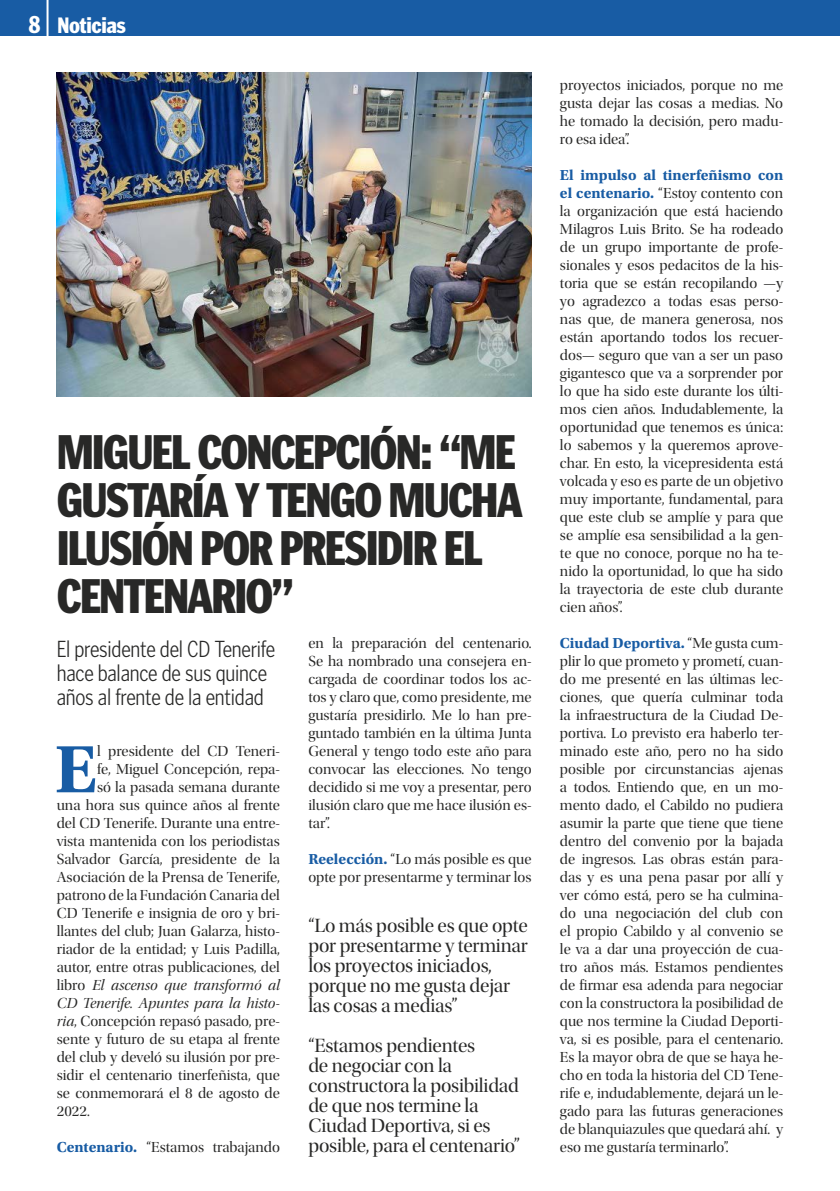
<style>
.page{position:relative;width:840px;height:1191px;background:#fff}
.page>*{position:absolute;margin:0;border:0;box-sizing:border-box;transform-origin:0 0}
.t1{font:700 70.4px "Utopia Std";color:#185ca4}
.t2{font:900 48px/48px "Poynter Gothic Text Cond";letter-spacing:-.04em;color:#282827}
.t3{font:300 24px/24px "Poynter Gothic Text Cond";letter-spacing:-.01em;color:#282827}
.t4{font:900 22px "Poynter Gothic Text Cond";letter-spacing:-.02em;color:#fff}
.t5{font:20px/20px "Utopia Std Disp";letter-spacing:-.01em;color:#282827}
.t6{font:15.2px/18px "Utopia Std Disp";color:#282827;text-align:justify}
.t7{font:15.2px/18px "Utopia Std Disp It";color:#282827}
.t8{font:700 15.2px "Utopia Std";color:#185ca4}
.s1{font-size:24px}
.s2{font-family:"Utopia Std";font-weight:700;color:#185ca4}
.s3{font-family:"Utopia Std Disp"}
.s4{font-family:"Utopia Std Disp It"}
.s5{font-family:"Utopia Std Disp";font-weight:400;color:#282827}
</style>
<div class="page">
<div style="left:0;top:0;width:839px;height:36px;background:#185ca4"></div>
<hr style="left:46px;top:0;width:2px;height:36px;background:#fff">
<img style="left:57px;top:72px;width:474px;height:324px">
<h3 class="t4" style="left:29px;top:13px;width:99px"><span class="s1">8</span> Noticias</h3>
<h2 class="t2" style="left:57px;top:428px;width:467px">MIGUEL CONCEPCIÓN: “ME<br>GUSTARÍA Y TENGO MUCHA<br>ILUSIÓN POR PRESIDIR EL<br>CENTENARIO”</h2>
<h3 class="t3" style="left:57px;top:636px;width:220px">El presidente del CD Tenerife hace balance de sus quince años al frente de la entidad</h3>
<p class="t6" style="left:308px;top:634px;width:225px">en la preparación del centenario.<br>Se ha nombrado una consejera en&shy;cargada de coordinar todos los ac&shy;tos y claro que, como presidente, me gustaría presidirlo. Me lo han pre&shy;guntado también en la última Junta General y tengo todo este año para convocar las elecciones. No tengo decidido si me voy a presentar, pero ilusión claro que me hace ilusión es&shy;tar”.</p>
<p class="t6" style="left:308px;top:850px;width:224px"><span class="s2">Reelección.</span> “Lo más posible es que opte por presentarme y terminar los</p>
<p class="t6" style="left:57px;top:742px;width:225px;text-align:right">l presidente del CD Teneri-<br>fe, Miguel Concepción, repa-<br>só la pasada semana durante<br>una hora sus quince años al frente del CD Tenerife. Durante una entre&shy;vista mantenida con los periodistas Salvador García, presidente de la Asociación de la Prensa de Tenerife, patrono de la Fundación Canaria del CD Tenerife e insignia de oro y bri&shy;llantes del club; Juan Galarza, histo&shy;riador de la entidad; y Luis Padilla, autor, entre otras publicaciones, del</p>
<p class="t7" style="left:57px;top:977px;width:225px"><span class="s3">libro</span> El ascenso que transformó al<br>CD Tenerife. Apuntes para la histo-</p>
<p class="t6" style="left:57px;top:1012px;width:225px"><span class="s4">ria</span>, Concepción repasó pasado, pre&shy;sente y futuro de su etapa al frente del club y develó su ilusión por pre&shy;sidir el centenario tinerfeñista, que se conmemorará el 8 de agosto de 2022.</p>
<p class="t6" style="left:57px;top:1138px;width:224px"><span class="s2">Centenario.</span> “Estamos trabajando</p>
<h1 class="t1" style="left:55px;top:728px;width:44px">E</h1>
<h3 class="t5" style="left:308px;top:916px;width:221px">“Lo más posible es que opte por presentarme y terminar los proyectos iniciados, porque no me gusta dejar las cosas a medias”</h3>
<h3 class="t5" style="left:308px;top:1036px;width:213px">“Estamos pendientes<br>de negociar con la constructora la posibilidad de que nos termine la<br>Ciudad Deportiva, si es posible, para el centenario”</h3>
<p class="t6" style="left:559px;top:76px;width:224px">proyectos iniciados, porque no me gusta dejar las cosas a medias. No he tomado la decisión, pero madu&shy;ro esa idea”.</p>
<p class="t8" style="left:559px;top:166px;width:225px">El impulso al tinerfeñismo con</p>
<p class="t6" style="left:559px;top:184px;width:225px"><span class="s2">el centenario.</span> “Estoy contento con la organización que está haciendo Milagros Luis Brito. Se ha rodeado de un grupo importante de profe&shy;sionales y esos pedacitos de la his&shy;toria que se están recopilando —y yo agradezco a todas esas perso&shy;nas que, de manera generosa, nos están aportando todos los recuer&shy;dos— seguro que van a ser un paso gigantesco que va a sorprender por lo que ha sido este durante los últi&shy;mos cien años. Indudablemente, la oportunidad que tenemos es única: lo sabemos y la queremos aprove&shy;char. En esto, la vicepresidenta está volcada y eso es parte de un objetivo muy importante, fundamental, para que este club se amplíe y para que se amplíe esa sensibilidad a la gen&shy;te que no conoce, porque no ha te&shy;nido la oportunidad, lo que ha sido la trayectoria de este club durante cien años”.</p>
<p class="t8" style="left:559px;top:634px;width:224px">Ciudad Deportiva. <span class="s5">“Me gusta cum-</span></p>
<p class="t6" style="left:559px;top:652px;width:225px">plir lo que prometo y prometí, cuan&shy;do me presenté en las últimas lec&shy;ciones, que quería culminar toda la infraestructura de la Ciudad De&shy;portiva. Lo previsto era haberlo ter&shy;minado este año, pero no ha sido posible por circunstancias ajenas a todos. Entiendo que, en un mo&shy;mento dado, el Cabildo no pudiera asumir la parte que tiene que tiene dentro del convenio por la bajada de ingresos. Las obras están para&shy;das y es una pena pasar por allí y ver cómo está, pero se ha culmina&shy;do una negociación del club con el propio Cabildo y al convenio se le va a dar una proyección de cua&shy;tro años más. Estamos pendientes de firmar esa adenda para negociar con la constructora la posibilidad de que nos termine la Ciudad Deporti&shy;va, si es posible, para el centenario.<br>Es la mayor obra de que se haya he&shy;cho en toda la historia del CD Tene&shy;rife e, indudablemente, dejará un le&shy;gado para las futuras generaciones de blanquiazules que quedará ahí. y eso me gustaría terminarlo”.</p>
</div>
